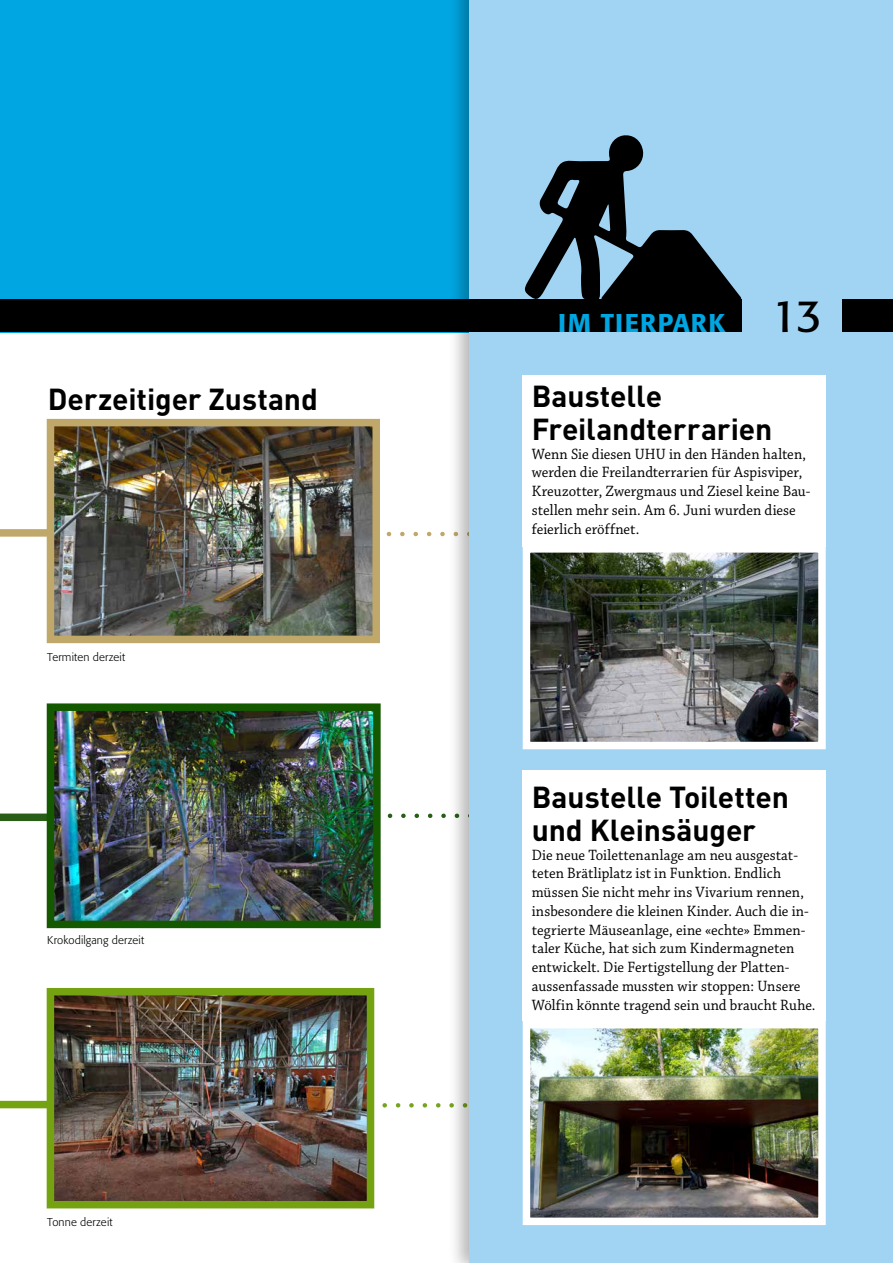
<style>
.page{position:relative;width:893px;height:1263px;background:#fff}
.page>*{position:absolute;margin:0;border:0;box-sizing:border-box;transform-origin:0 0}
.t1{font:700 30px/33px "DIN";letter-spacing:-.005em;color:#000}
.t2{font:500 25.5px "Formata";letter-spacing:.065em;color:#00a6e2}
.t3{font:15.75px/18.8px "Chaparral Pro";letter-spacing:.005em;color:#000;scale:.94 1}
.t4{font:300 11.25px "Formata";letter-spacing:.015em;color:#000}
.s1{font-weight:400;font-size:44.7px;color:#000}
</style>
<div class="page">
<div style="left:0;top:529px;width:340px;height:8px;background:#c0a86a"></div>
<svg style="left:386px;top:532px;width:59px;height:4px"></svg>
<svg style="left:387px;top:813px;width:59px;height:5px"></svg>
<svg style="left:374px;top:1103px;width:67px;height:4px"></svg>
<div style="left:0;top:813px;width:340px;height:8px;background:#285e18"></div>
<div style="left:0;top:1101px;width:340px;height:7px;background:#74a210"></div>
<div style="left:0;top:0;width:893px;height:333px;background:#00a6e2"></div>
<img style="left:56px;top:428px;width:315px;height:206px">
<div style="left:47px;top:419px;width:333px;height:224px;border:8px solid #c0a86a"></div>
<img style="left:56px;top:712px;width:316px;height:207px">
<div style="left:47px;top:703px;width:334px;height:225px;border:8px solid #145900"></div>
<img style="left:56px;top:997px;width:309px;height:202px">
<div style="left:47px;top:988px;width:327px;height:220px;border:8px solid #74a210"></div>
<div style="left:447px;top:0;width:446px;height:1263px;background:#000;opacity:.29"></div>
<div style="left:470px;top:0;width:423px;height:1263px;background:#a1d3f3"></div>
<img style="left:532px;top:554px;width:285px;height:186px">
<div style="left:523px;top:545px;width:303px;height:204px;border:8px solid #fff"></div>
<img style="left:532px;top:1030px;width:285px;height:186px">
<div style="left:523px;top:1021px;width:303px;height:204px;border:8px solid #fff"></div>
<div style="left:842px;top:299px;width:51px;height:33px;background:#000"></div>
<div style="left:0;top:299px;width:741px;height:33px;background:#000"></div>
<div style="left:523px;top:375px;width:303px;height:171px;background:#fff"></div>
<div style="left:523px;top:770px;width:303px;height:251px;background:#fff"></div>
<svg style="left:524px;top:135px;width:218px;height:166px"></svg>
<h1 class="t1" style="left:48px;top:382px;width:272px">Derzeitiger Zustand</h1>
<p class="t4" style="left:47px;top:650px;width:79px">Termiten derzeit</p>
<p class="t4" style="left:47px;top:933px;width:98px">Krokodilgang derzeit</p>
<p class="t4" style="left:47px;top:1215px;width:67px">Tonne derzeit</p>
<h2 class="t2" style="left:558px;top:307px;width:265px">IM TIERPARK <span class="s1">13</span></h2>
<h1 class="t1" style="left:532px;top:378px;width:242px">Baustelle<br>Freilandterrarien</h1>
<p class="t3" style="left:532px;top:445px;width:298px">Wenn Sie diesen UHU in den Händen halten, werden die Freilandterrarien für Aspisviper, Kreuzotter, Zwergmaus und Ziesel keine Bau&shy;stellen mehr sein. Am 6. Juni wurden diese feierlich eröffnet.</p>
<h1 class="t1" style="left:532px;top:779px;width:259px">Baustelle Toiletten und Kleinsäuger</h1>
<p class="t3" style="left:532px;top:846px;width:303px">Die neue Toilettenanlage am neu ausgestat&shy;teten Brätliplatz ist in Funktion. Endlich müssen Sie nicht mehr ins Vivarium rennen, insbesondere die kleinen Kinder. Auch die in&shy;tegrierte Mäuseanlage, eine «echte» Emmen&shy;taler Küche, hat sich zum Kindermagneten entwickelt. Die Fertigstellung der Platten&shy;aussenfassade mussten wir stoppen: Unsere Wölfin könnte tragend sein und braucht Ruhe.</p>
</div>
